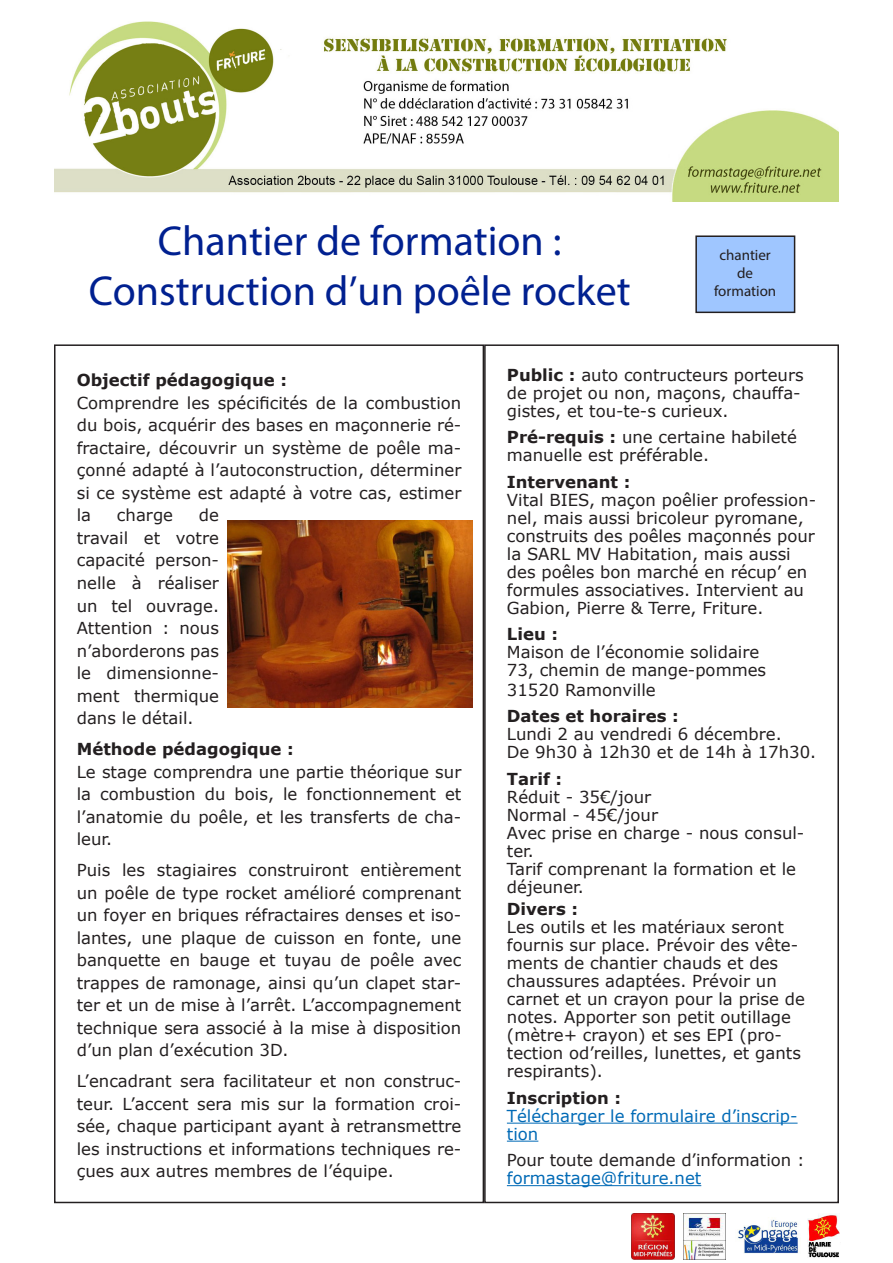
<style>
.page{position:relative;width:893px;height:1263px;background:#fff}
.page>*{position:absolute;margin:0;border:0;box-sizing:border-box;transform-origin:0 0}
.t1{font:42px "Myriad Pro";color:#002090}
.t2{font:16.5px/22.5px "Verdana";color:#231f20}
.t3{font:700 16.5px "Verdana";color:#231f20}
.t4{font:16.5px/18px "Verdana";color:#016ab6}
.t5{font:15px "Myriad Pro";color:#231f20}
.s1{font-weight:700}
.s2{font-weight:700;color:#231f20}
.s3{color:#016ab6}
</style>
<div class="page">
<div style="left:54px;top:344px;width:430px;height:859px;border:2px solid #231f20"></div>
<img style="left:54px;top:21px;width:785px;height:181px">
<div style="left:696px;top:236px;width:99px;height:76px;background:#9fc6ff"></div>
<div style="left:695px;top:235px;width:100px;height:78px;border:2px solid #231f20"></div>
<img style="left:631px;top:1213px;width:43px;height:47px">
<img style="left:684px;top:1213px;width:42px;height:47px">
<img style="left:738px;top:1219px;width:60px;height:35px">
<img style="left:808px;top:1214px;width:32px;height:44px">
<hr style="left:507px;top:1123px;width:291px;height:1px;background:#016ab6">
<hr style="left:507px;top:1141px;width:31px;height:1px;background:#016ab6">
<hr style="left:507px;top:1185px;width:194px;height:1px;background:#016ab6">
<div style="left:484px;top:344px;width:355px;height:859px;border:2px solid #231f20"></div>
<img style="left:227px;top:521px;width:245px;height:186px">
<p class="t1" style="left:158px;top:215px;width:405px">Chantier de formation :</p>
<p class="t1" style="left:89px;top:265px;width:543px">Construction d’un poêle rocket</p>
<p class="t5" style="left:719px;top:245px;width:53px">chantier</p>
<p class="t5" style="left:737px;top:263px;width:17px">de</p>
<p class="t5" style="left:714px;top:281px;width:64px">formation</p>
<p class="t3" style="left:77px;top:369px;width:212px">Objectif pédagogique :</p>
<p class="t2" style="left:77px;top:392px;width:386px;text-align:justify">Comprendre les spécificités de la combustion du bois, acquérir des bases en maçonnerie ré&shy;fractaire, découvrir un système de poêle ma&shy;çonné adapté à l’autoconstruction, déterminer si ce système est adapté à votre cas, estimer la</p>
<p class="t2" style="left:77px;top:504px;width:144px;text-align:justify;text-indent:122px">de travail et votre capacité person&shy;nelle à réaliser un tel ouvrage.<br>Attention : nous n’aborderons pas le dimensionne&shy;ment thermique dans le détail.</p>
<p class="t3" style="left:77px;top:737px;width:218px">Méthode pédagogique :</p>
<p class="t2" style="left:77px;top:760px;width:386px;text-align:justify">Le stage comprendra une partie théorique sur la combustion du bois, le fonctionnement et l’anatomie du poêle, et les transferts de cha&shy;leur.</p>
<p class="t2" style="left:77px;top:859px;width:386px;text-align:justify">Puis les stagiaires construiront entièrement un poêle de type rocket amélioré comprenant un foyer en briques réfractaires denses et iso&shy;lantes, une plaque de cuisson en fonte, une banquette en bauge et tuyau de poêle avec trappes de ramonage, ainsi qu’un clapet star&shy;ter et un de mise à l’arrêt. L’accompagnement technique sera associé à la mise à disposition d’un plan d’exécution 3D.</p>
<p class="t2" style="left:77px;top:1070px;width:386px;text-align:justify">L’encadrant sera facilitateur et non construc&shy;teur. L’accent sera mis sur la formation croi&shy;sée, chaque participant ayant à retransmettre les instructions et informations techniques re&shy;çues aux autres membres de l’équipe.</p>
<p class="t2" style="left:117px;top:504px;width:58px">charge</p>
<p class="t2" style="left:507px;top:366px;width:298px;line-height:18px"><span class="s1">Public :</span> auto contructeurs porteurs de projet ou non, maçons, chauffa&shy;gistes, et tou-te-s curieux.</p>
<p class="t2" style="left:507px;top:428px;width:292px;line-height:18px"><span class="s1">Pré-requis :</span> une certaine habileté manuelle est préférable.</p>
<p class="t3" style="left:507px;top:470px;width:125px">Intervenant :</p>
<p class="t2" style="left:507px;top:491px;width:311px;line-height:18px">Vital BIES, maçon poêlier profession&shy;nel, mais aussi bricoleur pyromane, construits des poêles maçonnés pour la SARL MV Habitation, mais aussi des poêles bon marché en récup’ en formules associatives. Intervient au Gabion, Pierre &amp; Terre, Friture.</p>
<p class="t2" style="left:507px;top:625px;width:254px;line-height:18px"><span class="s1">Lieu :<br></span>Maison de l’économie solidaire</p>
<p class="t2" style="left:507px;top:659px;width:261px">73, chemin de mange-pommes</p>
<p class="t2" style="left:507px;top:678px;width:150px">31520 Ramonville</p>
<p class="t2" style="left:507px;top:707px;width:276px;line-height:18px"><span class="s1">Dates et horaires :<br></span>Lundi 2 au vendredi 6 décembre.</p>
<p class="t2" style="left:507px;top:741px;width:311px">De 9h30 à 12h30 et de 14h à 17h30.</p>
<p class="t2" style="left:507px;top:770px;width:146px;line-height:18px"><span class="s1">Tarif :<br></span>Réduit - 35€/jour</p>
<p class="t2" style="left:507px;top:803px;width:153px">Normal - 45€/jour</p>
<p class="t2" style="left:507px;top:824px;width:299px;line-height:18px">Avec prise en charge - nous consul&shy;ter.</p>
<p class="t2" style="left:507px;top:860px;width:291px;line-height:18px">Tarif comprenant la formation et le déjeuner.</p>
<p class="t2" style="left:507px;top:900px;width:299px;line-height:18px"><span class="s1">Divers :<br></span>Les outils et les matériaux seront fournis sur place. Prévoir des vête&shy;ments de chantier chauds et des chaussures adaptées. Prévoir un carnet et un crayon pour la prise de notes. Apporter son petit outillage (mètre+ crayon) et ses EPI (pro&shy;tection od’reilles, lunettes, et gants respirants).</p>
<p class="t4" style="left:507px;top:1088px;width:292px"><span class="s2">Inscription :<br></span>Télécharger le formulaire d’inscrip&shy;tion</p>
<p class="t2" style="left:507px;top:1151px;width:299px;line-height:18px">Pour toute demande d’information : <span class="s3">formastage@friture.net</span></p>
</div>
